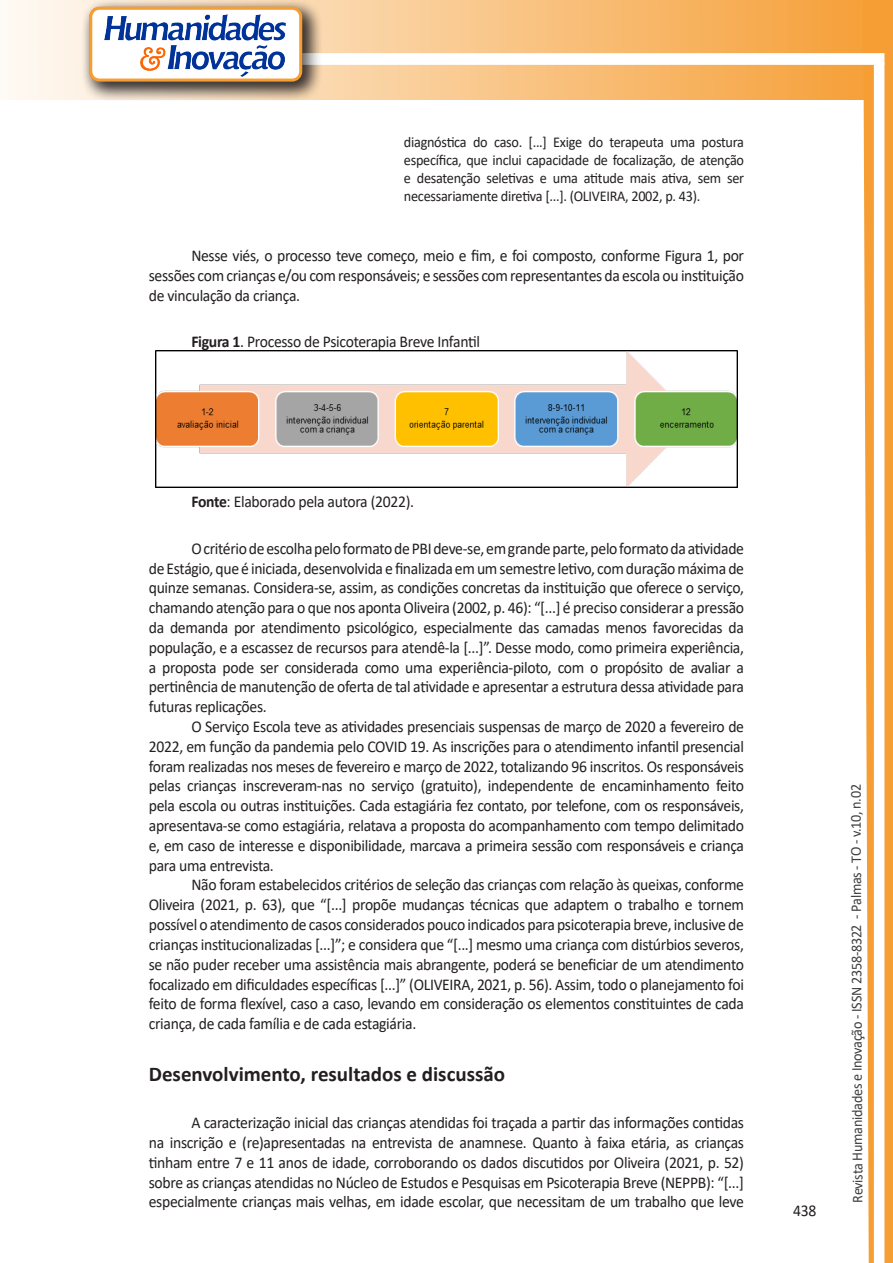
<style>
.page{position:relative;width:893px;height:1263px;background:#fff}
.page>*{position:absolute;margin:0;border:0;box-sizing:border-box;transform-origin:0 0}
.Titulo_2{font:700 21px "Calibri";color:#231f20}
.texto{font:16.5px/19.8px "Calibri";letter-spacing:-.02em;color:#231f20;text-align:justify;scale:.95 1}
.citacao{font:15px/18px "Calibri";letter-spacing:-.02em;color:#231f20;text-align:justify;scale:.95 1}
.t1{font:15px "Calibri";letter-spacing:-.025em;color:#3e3e3f;scale:.95 1}
.s1{font-weight:700}
</style>
<div class="page">
<svg style="left:5px;top:0;width:858px;height:100px;background:#f9c484"></svg>
<div style="left:302px;top:53px;width:582px;height:12px;background:#fff;border:2px solid #fff"></div>
<svg style="left:863px;top:0;width:30px;height:1263px"></svg>
<div style="left:81px;top:0;width:241px;height:102px;background:#231f20;opacity:.75"></div>
<div style="left:91px;top:8px;width:210px;height:72px;background:#fff;border-radius:9px"></div>
<img style="left:104px;top:14px;width:181px;height:62px">
<div style="left:89px;top:7px;width:213px;height:75px;border:3px solid #f69e34;border-radius:9px"></div>
<img style="left:155px;top:351px;width:583px;height:136px">
<p class="citacao" style="left:404px;top:133px;width:360px">diagnóstica do caso. [...] Exige do terapeuta uma postura específica, que inclui capacidade de focalização, de atenção e desatenção seletivas e uma atitude mais ativa, sem ser necessariamente diretiva [...]. (OLIVEIRA, 2002, p. 43).</p>
<p class="texto" style="left:149px;top:245px;width:628px;text-indent:43px">Nesse viés, o processo teve começo, meio e fim, e foi composto, conforme Figura 1, por sessões com crianças e/ou com responsáveis; e sessões com representantes da escola ou instituição de vinculação da criança.</p>
<p class="texto" style="left:191px;top:331px;width:305px"><span class="s1">Figura 1</span>. Processo de Psicoterapia Breve Infantil</p>
<p class="texto" style="left:191px;top:491px;width:236px"><span class="s1">Fonte</span>: Elaborado pela autora (2022).</p>
<p class="texto" style="left:149px;top:538px;width:628px;text-indent:43px">O critério de escolha pelo formato de PBI deve-se, em grande parte, pelo formato da atividade de Estágio, que é iniciada, desenvolvida e finalizada em um semestre letivo, com duração máxima de quinze semanas. Considera-se, assim, as condições concretas da instituição que oferece o serviço, chamando atenção para o que nos aponta Oliveira (2002, p. 46): “[...] é preciso considerar a pressão da demanda por atendimento psicológico, especialmente das camadas menos favorecidas da população, e a escassez de recursos para atendê-la [...]”. Desse modo, como primeira experiência, a proposta pode ser considerada como uma experiência-piloto, com o propósito de avaliar a pertinência de manutenção de oferta de tal atividade e apresentar a estrutura dessa atividade para futuras replicações.</p>
<p class="texto" style="left:149px;top:716px;width:628px;text-indent:43px">O Serviço Escola teve as atividades presenciais suspensas de março de 2020 a fevereiro de 2022, em função da pandemia pelo COVID 19. As inscrições para o atendimento infantil presencial foram realizadas nos meses de fevereiro e março de 2022, totalizando 96 inscritos. Os responsáveis pelas crianças inscreveram-nas no serviço (gratuito), independente de encaminhamento feito pela escola ou outras instituições. Cada estagiária fez contato, por telefone, com os responsáveis, apresentava-se como estagiária, relatava a proposta do acompanhamento com tempo delimitado e, em caso de interesse e disponibilidade, marcava a primeira sessão com responsáveis e criança para uma entrevista.</p>
<p class="texto" style="left:149px;top:875px;width:628px;text-indent:43px">Não foram estabelecidos critérios de seleção das crianças com relação às queixas, conforme Oliveira (2021, p. 63), que “[...] propõe mudanças técnicas que adaptem o trabalho e tornem possível o atendimento de casos considerados pouco indicados para psicoterapia breve, inclusive de crianças institucionalizadas [...]”; e considera que “[...] mesmo uma criança com distúrbios severos, se não puder receber uma assistência mais abrangente, poderá se beneficiar de um atendimento focalizado em dificuldades específicas [...]” (OLIVEIRA, 2021, p. 56). Assim, todo o planejamento foi feito de forma flexível, caso a caso, levando em consideração os elementos constituintes de cada criança, de cada família e de cada estagiária.</p>
<p class="Titulo_2" style="left:149px;top:1059px;width:358px">Desenvolvimento, resultados e discussão</p>
<p class="texto" style="left:149px;top:1112px;width:628px;text-indent:43px">A caracterização inicial das crianças atendidas foi traçada a partir das informações contidas na inscrição e (re)apresentadas na entrevista de anamnese. Quanto à faixa etária, as crianças tinham entre 7 e 11 anos de idade, corroborando os dados discutidos por Oliveira (2021, p. 52) sobre as crianças atendidas no Núcleo de Estudos e Pesquisas em Psicoterapia Breve (NEPPB): “[...] especialmente crianças mais velhas, em idade escolar, que necessitam de um trabalho que leve</p>
<p class="texto" style="left:793px;top:1200px;width:26px">438</p>
<p class="t1" style="left:846px;top:1203px;width:442px;rotate:-90deg">Revista Humanidades e Inovação - ISSN 2358-8322 - Palmas - TO - v.10, n.02</p>
</div>
